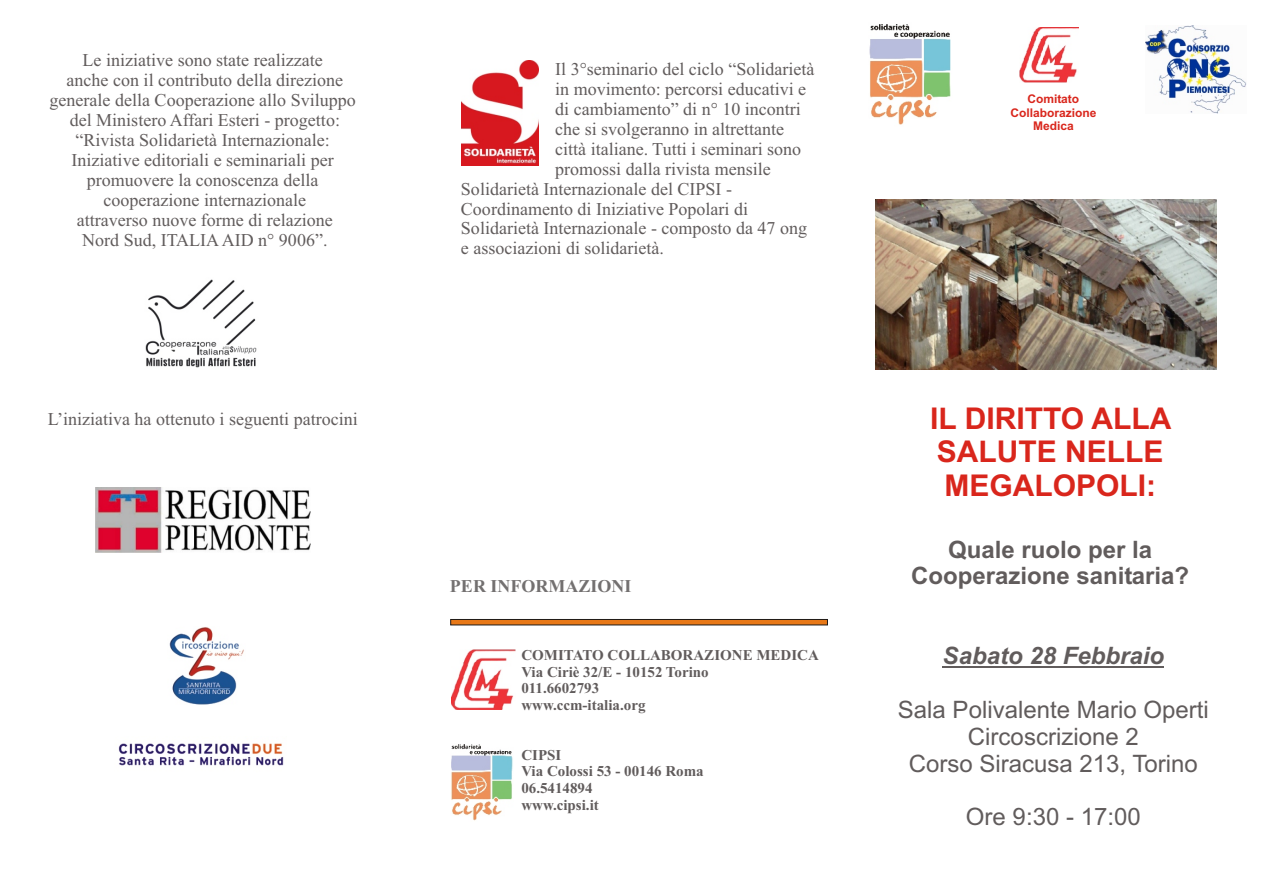
<style>
.page{position:relative;width:1263px;height:894px;background:#fff}
.page>*{position:absolute;margin:0;border:0;box-sizing:border-box;transform-origin:0 0}
.t1{font:700 30px/33.5px "Arial";color:#d9261c}
.t2{font:24px/26.8px "Arial";color:#615c5c;text-align:center}
.t3{font:700 24px/26.8px "Arial";color:#615c5c;text-align:center}
.t4{font:italic 700 24px "Arial";color:#615c5c}
.t5{font:18px/20px "Times New Roman";color:#615c5c;text-align:center}
.t6{font:700 18px "Times New Roman";color:#737070}
.t7{font:700 15px/16.6px "Times New Roman";color:#615c5c}
.t8{font:700 12px/13.4px "Arial";color:#d9261c;text-align:center}
</style>
<div class="page">
<img style="left:462px;top:60px;width:76px;height:105px">
<img style="left:1146px;top:26px;width:100px;height:87px">
<img style="left:869px;top:24px;width:82px;height:101px">
<img style="left:1019px;top:27px;width:59px;height:55px">
<img style="left:876px;top:199px;width:341px;height:170px">
<hr style="left:943px;top:666px;width:221px;height:2px;background:#615c5c">
<img style="left:96px;top:488px;width:214px;height:65px">
<img style="left:169px;top:627px;width:75px;height:77px">
<img style="left:118px;top:743px;width:166px;height:23px">
<img style="left:145px;top:279px;width:112px;height:89px">
<img style="left:451px;top:649px;width:65px;height:60px">
<svg style="left:451px;top:619px;width:377px;height:6px;background:#b46017"></svg>
<img style="left:451px;top:744px;width:62px;height:77px">
<p class="t5" style="left:50px;top:52px;width:308px">Le iniziative sono state realizzate<br>anche con il contributo della direzione generale della Cooperazione allo Sviluppo del Ministero Affari Esteri - progetto: “Rivista Solidarietà Internazionale:<br>Iniziative editoriali e seminariali per promuovere la conoscenza della cooperazione internazionale<br>attraverso nuove forme di relazione<br>Nord Sud, ITALIAAID n° 9006”.</p>
<p class="t5" style="left:48px;top:411px;width:311px">L’iniziativa ha ottenuto i seguenti patrocini</p>
<p class="t5" style="left:555px;top:61px;width:261px">Il 3°seminario del ciclo “Solidarietà</p>
<p class="t5" style="left:555px;top:81px;width:253px">in movimento: percorsi educativi e</p>
<p class="t5" style="left:555px;top:101px;width:247px">di cambiamento” di n° 10 incontri</p>
<p class="t5" style="left:555px;top:121px;width:231px">che si svolgeranno in altrettante</p>
<p class="t5" style="left:555px;top:141px;width:248px">città italiane. Tutti i seminari sono</p>
<p class="t5" style="left:555px;top:161px;width:217px">promossi dalla rivista mensile</p>
<p class="t5" style="left:461px;top:180px;width:273px">Solidarietà Internazionale del CIPSI -</p>
<p class="t5" style="left:461px;top:200px;width:289px">Coordinamento di Iniziative Popolari di</p>
<p class="t5" style="left:461px;top:220px;width:348px">Solidarietà Internazionale - composto da 47 ong</p>
<p class="t5" style="left:461px;top:240px;width:205px">e associazioni di solidarietà.</p>
<p class="t6" style="left:450px;top:580px;width:183px">PER INFORMAZIONI</p>
<p class="t7" style="left:521px;top:648px;width:299px">COMITATO COLLABORAZIONE MEDICA<br>Via Ciriè 32/E - 10152 Torino<br>011.6602793<br>www.ccm-italia.org</p>
<p class="t7" style="left:521px;top:748px;width:184px">CIPSI<br>Via Colossi 53 - 00146 Roma<br>06.5414894<br>www.cipsi.it</p>
<p class="t8" style="left:1010px;top:93px;width:88px">Comitato<br>Collaborazione<br>Medica</p>
<h1 class="t1" style="left:930px;top:404px;width:243px">IL DIRITTO ALLA<br>SALUTE NELLE<br>MEGALOPOLI:</h1>
<h2 class="t3" style="left:911px;top:538px;width:280px">Quale ruolo per la<br>Cooperazione sanitaria?</h2>
<h2 class="t4" style="left:943px;top:647px;width:223px">Sabato 28 Febbraio</h2>
<h2 class="t2" style="left:898px;top:698px;width:312px">Sala Polivalente Mario Operti<br>Circoscrizione 2<br>Corso Siracusa 213, Torino</h2>
<h2 class="t2" style="left:966px;top:805px;width:176px">Ore 9:30 - 17:00</h2>
</div>
